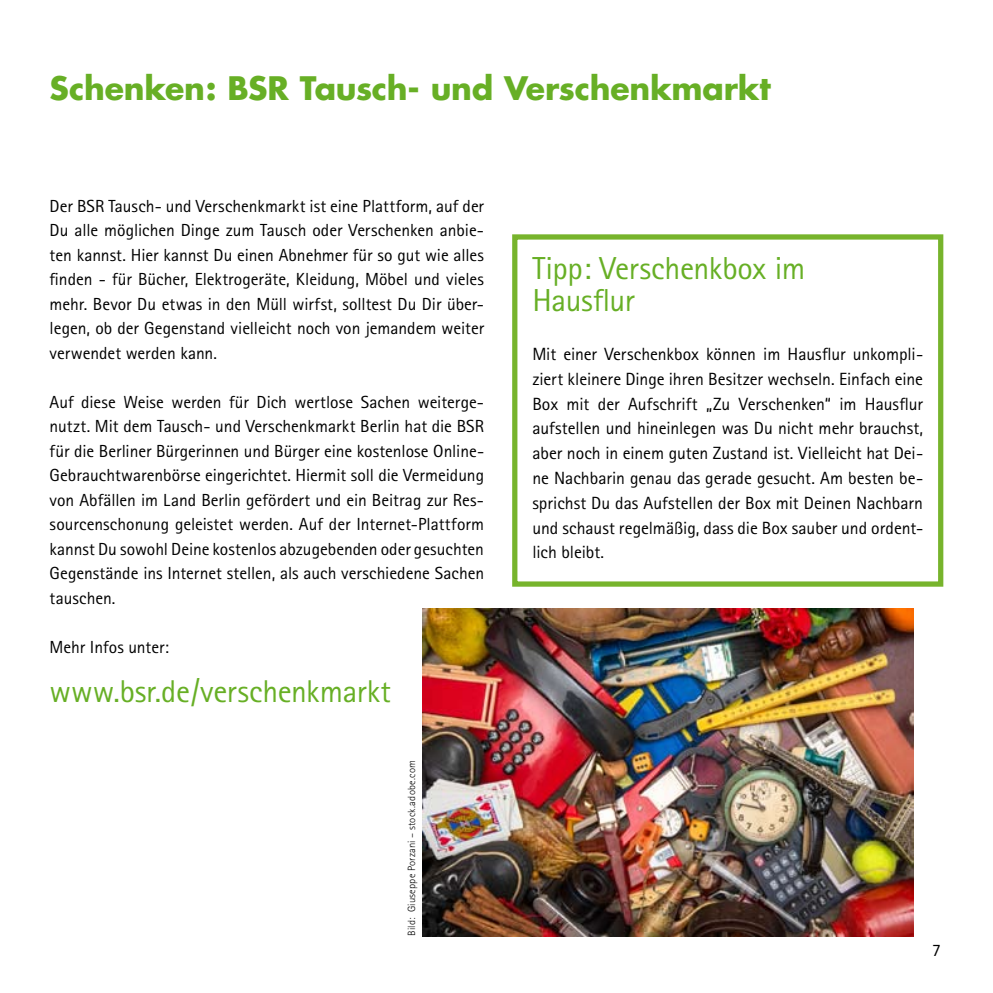
<style>
.page{position:relative;width:993px;height:993px;background:#fff}
.page>*{position:absolute;margin:0;border:0;box-sizing:border-box;transform-origin:0 0}
.t1{font:31.85px/31.5px "Rotis Sans Serif";letter-spacing:-.015em;color:#67af25}
.t2{font:700 31.5px "Futura";letter-spacing:-.01em;color:#67af25}
.t3{font:31.5px "Rotis Sans Serif";letter-spacing:-.01em;color:#67af25}
.t4{font:17.68px/24.7px "Rotis Sans Serif";letter-spacing:-.005em;color:#000;text-align:justify}
.t5{font:17.5px/24.5px "Rotis Sans Serif";color:#000;text-align:justify}
.t6{font:300 10.5px "Rotis Sans Serif";letter-spacing:.02em;color:#000}
</style>
<div class="page">
<div style="left:512px;top:234px;width:431px;height:352px;border:5px solid #77b42c"></div>
<img style="left:422px;top:608px;width:491px;height:328px">
<h2 class="t2" style="left:50px;top:67px;width:722px">Schenken: BSR Tausch- und Verschenkmarkt</h2>
<p class="t5" style="left:50px;top:193px;width:436px">Der BSR Tausch- und Verschenkmarkt ist eine Plattform, auf der Du alle möglichen Dinge zum Tausch oder Verschenken anbie&shy;ten kannst. Hier kannst Du einen Abnehmer für so gut wie alles finden - für Bücher, Elektrogeräte, Kleidung, Möbel und vieles mehr. Bevor Du etwas in den Müll wirfst, solltest Du Dir über&shy;legen, ob der Gegenstand vielleicht noch von jemandem weiter verwendet werden kann.</p>
<p class="t5" style="left:50px;top:389px;width:436px">Auf diese Weise werden für Dich wertlose Sachen weiterge&shy;nutzt. Mit dem Tausch- und Verschenkmarkt Berlin hat die BSR für die Berliner Bürgerinnen und Bürger eine kostenlose Online-Gebrauchtwarenbörse eingerichtet. Hiermit soll die Vermeidung von Abfällen im Land Berlin gefördert und ein Beitrag zur Res&shy;sourcenschonung geleistet werden. Auf der Internet-Plattform kannst Du sowohl Deine kostenlos abzugebenden oder gesuchten Gegenstände ins Internet stellen, als auch verschiedene Sachen tauschen.</p>
<p class="t5" style="left:50px;top:634px;width:121px">Mehr Infos unter:</p>
<h2 class="t3" style="left:50px;top:672px;width:343px">www.bsr.de/verschenkmarkt</h2>
<p class="t6" style="left:405px;top:935px;width:177px;rotate:-90deg">Bild: Giuseppe Porzani – stock.adobe.com</p>
<h1 class="t1" style="left:532px;top:252px;width:274px">Tipp: Verschenkbox im<br>Hausflur</h1>
<p class="t4" style="left:532px;top:341px;width:392px">Mit einer Verschenkbox können im Hausflur unkompli&shy;ziert kleinere Dinge ihren Besitzer wechseln. Einfach eine Box mit der Aufschrift „Zu Verschenken“ im Hausflur aufstellen und hineinlegen was Du nicht mehr brauchst, aber noch in einem guten Zustand ist. Vielleicht hat Dei&shy;ne Nachbarin genau das gerade gesucht. Am besten be&shy;sprichst Du das Aufstellen der Box mit Deinen Nachbarn und schaust regelmäßig, dass die Box sauber und ordent&shy;lich bleibt.</p>
</div>
